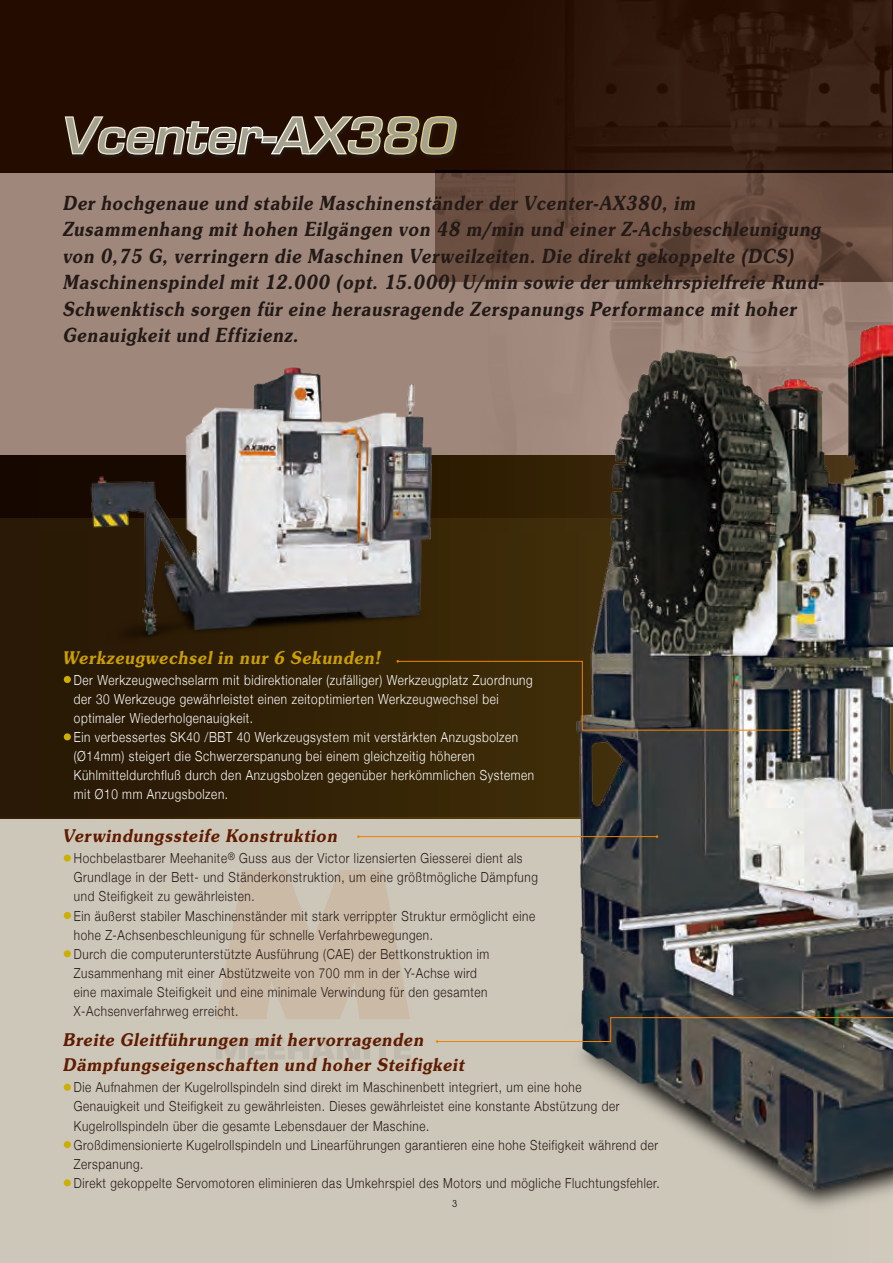
<style>
.page{position:relative;width:893px;height:1263px;background:#fff}
.page>*{position:absolute;margin:0;border:0;box-sizing:border-box;transform-origin:0 0}
.t1{font:italic 500 53.1px "Eurostile T";color:#a4a28e;scale:1.1 1}
.t2{font:italic 600 21.3px/26.5px "Souvenir Itc T";color:#231916;scale:.85 1}
.t3{font:italic 600 19.2px/25.5px "Souvenir Itc T";color:#601b00;scale:.9 1}
.t4{font:italic 600 19.2px "Souvenir Itc T";color:#ca9e04;scale:.9 1}
.t5{font:300 13.8px/19.2px "Helvetica Neue";letter-spacing:.05em;color:#231916;scale:.85 1}
.t6{font:300 13.8px/19.2px "Helvetica Neue";letter-spacing:.05em;color:#fff;scale:.85 1}
.t7{font:10.5px "Avant Garde Gothic Itc T";color:#231916}
</style>
<div class="page">
<div style="left:0;top:0;width:893px;height:531px;background:#240d00"></div>
<div style="left:0;top:173px;width:893px;height:643px;background:#9f887b"></div>
<img style="left:575px;top:0;width:316px;height:170px">
<svg style="left:0;top:455px;width:528px;height:64px;background:#231300"></svg>
<svg style="left:0;top:519px;width:528px;height:744px;background:#988f7d"></svg>
<img style="left:436px;top:170px;width:457px;height:112px">
<svg style="left:216px;top:1038px;width:195px;height:21px;background:#c4beb1"></svg>
<svg style="left:216px;top:870px;width:194px;height:149px;background:#cbbcaa"></svg>
<div style="left:64px;top:676px;width:7px;height:7px;background:#ccaf00;border-radius:50%"></div>
<div style="left:64px;top:733px;width:7px;height:7px;background:#ccaf00;border-radius:50%"></div>
<div style="left:64px;top:854px;width:7px;height:8px;background:#ccaf00;border-radius:50%"></div>
<div style="left:64px;top:912px;width:7px;height:7px;background:#ccaf00;border-radius:50%"></div>
<div style="left:64px;top:950px;width:7px;height:7px;background:#ccaf00;border-radius:50%"></div>
<img style="left:71px;top:367px;width:377px;height:282px">
<img style="left:528px;top:255px;width:365px;height:1008px">
<svg style="left:396px;top:660px;width:403px;height:71px;background:#443a28"></svg>
<hr style="left:358px;top:836px;width:299px;height:1px;background:#f08300">
<svg style="left:436px;top:1017px;width:457px;height:26px;background:#767268"></svg>
<svg style="left:64px;top:116px;width:394px;height:42px"></svg>
<div style="left:64px;top:1084px;width:7px;height:7px;background:#ccaf00;border-radius:50%"></div>
<div style="left:64px;top:1141px;width:7px;height:7px;background:#ccaf00;border-radius:50%"></div>
<div style="left:64px;top:1179px;width:7px;height:7px;background:#ccaf00;border-radius:50%"></div>
<h1 class="t1" style="left:60px;top:104px;width:369px">Vcenter-AX380</h1>
<p class="t2" style="left:62px;top:189px;width:901px">Der hochgenaue und stabile Maschinenständer der Vcenter-AX380, im Zusammenhang mit hohen Eilgängen von 48 m/min und einer Z-Achsbeschleunigung von 0,75 G, verringern die Maschinen Verweilzeiten. Die direkt gekoppelte (DCS)<br>Maschinenspindel mit 12.000 (opt. 15.000) U/min sowie der umkehrspielfreie Rund-Schwenktisch sorgen für eine herausragende Zerspanungs Performance mit hoher Genauigkeit und Effizienz.</p>
<h3 class="t4" style="left:62px;top:646px;width:359px">Werkzeugwechsel in nur 6 Sekunden!</h3>
<p class="t6" style="left:74px;top:669px;width:543px">Der Werkzeugwechselarm mit bidirektionaler (zufälliger) Werkzeugplatz Zuordnung der 30 Werkzeuge gewährleistet einen zeitoptimierten Werkzeugwechsel bei optimaler Wiederholgenauigkeit.<br>Ein verbessertes SK40 /BBT 40 Werkzeugsystem mit verstärkten Anzugsbolzen (Ø14mm) steigert die Schwerzerspanung bei einem gleichzeitig höheren Kühlmitteldurchfluß durch den Anzugsbolzen gegenüber herkömmlichen Systemen mit Ø10 mm Anzugsbolzen.</p>
<h3 class="t3" style="left:62px;top:823px;width:311px">Verwindungssteife Konstruktion</h3>
<p class="t5" style="left:74px;top:848px;width:547px">Hochbelastbarer Meehanite<sup>®</sup> Guss aus der Victor lizensierten Giesserei dient als Grundlage in der Bett- und Ständerkonstruktion, um eine größtmögliche Dämpfung und Steifigkeit zu gewährleisten.<br>Ein äußerst stabiler Maschinenständer mit stark verrippter Struktur ermöglicht eine hohe Z-Achsenbeschleunigung für schnelle Verfahrbewegungen.<br>Durch die computerunterstützte Ausführung (CAE) der Bettkonstruktion im Zusammenhang mit einer Abstützweite von 700 mm in der Y-Achse wird<br>eine maximale Steifigkeit und eine minimale Verwindung für den gesamten X-Achsenverfahrweg erreicht.</p>
<h3 class="t3" style="left:62px;top:1027px;width:452px">Breite Gleitführungen mit hervorragenden<br>Dämpfungseigenschaften und hoher Steifigkeit</h3>
<p class="t5" style="left:74px;top:1077px;width:691px">Die Aufnahmen der Kugelrollspindeln sind direkt im Maschinenbett integriert, um eine hohe<br>Genauigkeit und Steifigkeit zu gewährleisten. Dieses gewährleistet eine konstante Abstützung der Kugelrollspindeln über die gesamte Lebensdauer der Maschine.<br>Großdimensionierte Kugelrollspindeln und Linearführungen garantieren eine hohe Steifigkeit während der Zerspanung.<br>Direkt gekoppelte Servomotoren eliminieren das Umkehrspiel des Motors und mögliche Fluchtungsfehler.</p>
<p class="t7" style="left:452px;top:1198px;width:7px">3</p>
</div>
